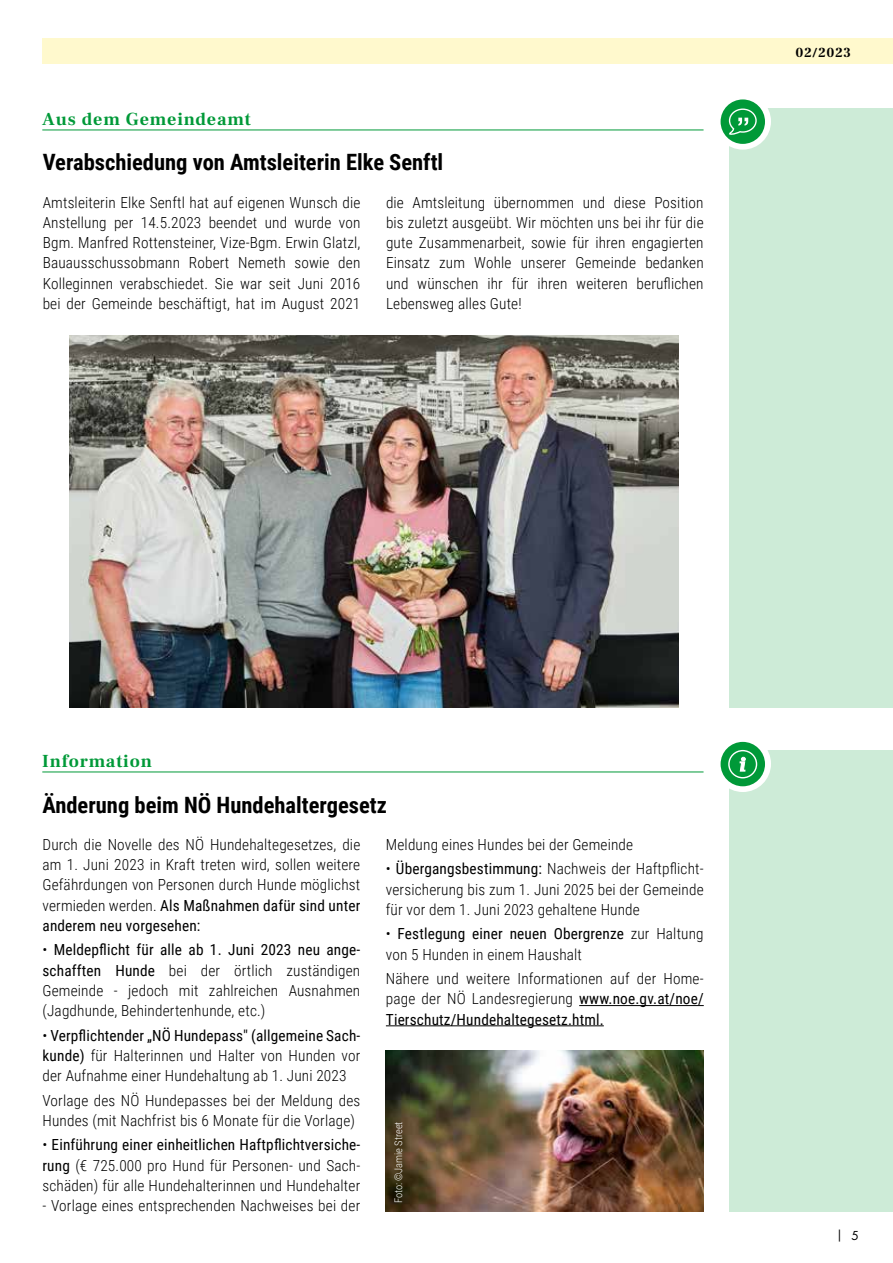
<style>
.page{position:relative;width:893px;height:1263px;background:#fff}
.page>*{position:absolute;margin:0;border:0;box-sizing:border-box;transform-origin:0 0}
.t1{font:700 22.5px "Roboto Condensed";color:#000}
.t2{font:700 18px "Frank Ruhl Libre";letter-spacing:.05em;color:#009938}
.t3{font:300 15.3px/20.2px "Roboto Condensed";letter-spacing:.01em;color:#000;text-align:justify}
.t4{font:700 13.5px "Frank Ruhl Libre";letter-spacing:.05em;color:#000}
.t5{font:12px "Futura Std";color:#000}
.t6{font:300 10.5px "Roboto Condensed";letter-spacing:-.005em;color:#fff}
.s1{font-weight:400}
</style>
<div class="page">
<div style="left:43px;top:38px;width:850px;height:26px;background:#fff9cd"></div>
<div style="left:729px;top:108px;width:164px;height:600px;background:#cdebd7"></div>
<div style="left:729px;top:750px;width:164px;height:462px;background:#cdebd7"></div>
<div style="left:715px;top:93px;width:56px;height:57px;background:#fff;border-radius:50%"></div>
<div style="left:721px;top:99px;width:44px;height:45px;background:#009938;border-radius:50%"></div>
<svg style="left:728px;top:108px;width:29px;height:27px"></svg>
<hr style="left:42px;top:130px;width:661px;height:1px;background:#009938">
<img style="left:69px;top:335px;width:610px;height:373px">
<hr style="left:42px;top:771px;width:661px;height:1px;background:#009938">
<hr style="left:579px;top:1005px;width:125px;height:1px;background:#000">
<hr style="left:386px;top:1025px;width:218px;height:1px;background:#000">
<img style="left:386px;top:1050px;width:318px;height:162px">
<div style="left:715px;top:736px;width:56px;height:56px;background:#fff;border-radius:50%"></div>
<div style="left:721px;top:742px;width:44px;height:44px;background:#009938;border-radius:50%"></div>
<svg style="left:739px;top:757px;width:7px;height:15px"></svg>
<div style="left:728px;top:750px;width:29px;height:28px;border:1px solid #fff;border-radius:50%"></div>
<p class="t2" style="left:42px;top:108px;width:210px">Aus dem Gemeindeamt</p>
<h1 class="t1" style="left:43px;top:146px;width:402px">Verabschiedung von Amtsleiterin Elke Senftl</h1>
<p class="t3" style="left:43px;top:191px;width:319px">Amtsleiterin Elke Senftl hat auf eigenen Wunsch die Anstellung per 14.5.2023 beendet und wurde von Bgm. Manfred Rottensteiner, Vize-Bgm. Erwin Glatzl, Bauausschussobmann Robert Nemeth sowie den Kolleginnen verabschiedet. Sie war seit Juni 2016 bei der Gemeinde beschäftigt, hat im August 2021</p>
<p class="t3" style="left:386px;top:191px;width:319px">die Amtsleitung übernommen und diese Position bis zuletzt ausgeübt. Wir möchten uns bei ihr für die gute Zusammenarbeit, sowie für ihren engagierten Einsatz zum Wohle unserer Gemeinde bedanken und wünschen ihr für ihren weiteren beruflichen Lebensweg alles Gute!</p>
<p class="t4" style="left:795px;top:44px;width:57px">02/2023</p>
<p class="t2" style="left:42px;top:750px;width:111px">Information</p>
<h1 class="t1" style="left:43px;top:789px;width:346px">Änderung beim NÖ Hundehaltergesetz</h1>
<p class="t3" style="left:43px;top:834px;width:319px">Durch die Novelle des NÖ Hundehaltegesetzes, die am 1. Juni 2023 in Kraft treten wird, sollen weitere Gefährdungen von Personen durch Hunde möglichst vermieden werden. <span class="s1">Als Maßnahmen dafür sind unter anderem neu vorgesehen:</span></p>
<p class="t3" style="left:43px;top:939px;width:319px">• <span class="s1">Meldepflicht für alle ab 1. Juni 2023 neu ange&shy;schafften Hunde</span> bei der örtlich zuständigen Gemeinde - jedoch mit zahlreichen Ausnahmen (Jagdhunde, Behindertenhunde, etc.)</p>
<p class="t3" style="left:43px;top:1024px;width:319px">• <span class="s1">Verpflichtender „NÖ Hundepass" (allgemeine Sach&shy;kunde)</span> für Halterinnen und Halter von Hunden vor der Aufnahme einer Hundehaltung ab 1. Juni 2023</p>
<p class="t3" style="left:43px;top:1089px;width:319px">Vorlage des NÖ Hundepasses bei der Meldung des<br>Hundes (mit Nachfrist bis 6 Monate für die Vorlage)</p>
<p class="t3" style="left:43px;top:1134px;width:319px">• <span class="s1">Einführung einer einheitlichen Haftpflichtversiche&shy;rung</span> (€ 725.000 pro Hund für Personen- und Sach&shy;schäden) für alle Hundehalterinnen und Hundehalter</p>
<p class="t3" style="left:43px;top:1195px;width:319px">- Vorlage eines entsprechenden Nachweises bei der</p>
<p class="t3" style="left:386px;top:834px;width:249px">Meldung eines Hundes bei der Gemeinde</p>
<p class="t3" style="left:386px;top:858px;width:319px">• <span class="s1">Übergangsbestimmung:</span> Nachweis der Haftpflicht&shy;versicherung bis zum 1. Juni 2025 bei der Gemeinde für vor dem 1. Juni 2023 gehaltene Hunde</p>
<p class="t3" style="left:386px;top:923px;width:319px">• <span class="s1">Festlegung einer neuen Obergrenze</span> zur Haltung von 5 Hunden in einem Haushalt</p>
<p class="t3" style="left:386px;top:968px;width:319px">Nähere und weitere Informationen auf der Home&shy;page der NÖ Landesregierung <span class="s1">www.noe.gv.at/noe/ Tierschutz/Hundehaltegesetz.html.</span></p>
<p class="t6" style="left:391px;top:1203px;width:83px;rotate:-90deg">Foto: ©Jamie Street</p>
<p class="t5" style="left:836px;top:1227px;width:24px">| 5</p>
</div>
